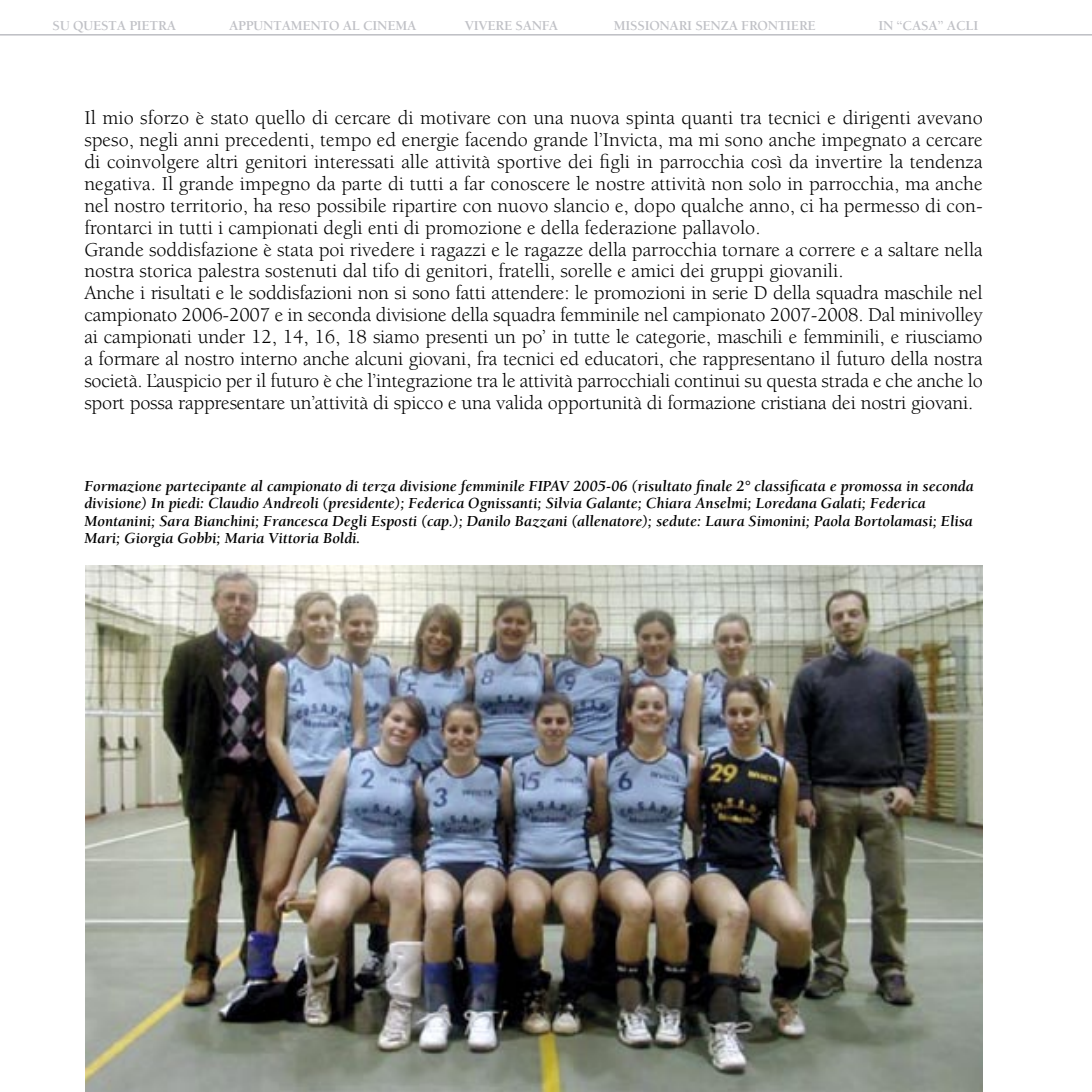
<style>
.page{position:relative;width:1092px;height:1092px;background:#fff}
.page>*{position:absolute;margin:0;border:0;box-sizing:border-box;transform-origin:0 0}
.t1{font:20.12px/21.9px "Berkeley";letter-spacing:-.01em;color:#000}
.t2{font:italic 700 15.75px/17.5px "Berkeley";color:#000}
.t3{font:700 14px "Berkeley";letter-spacing:-.02em;color:#c0c1c6}
</style>
<div class="page">
<img style="left:85px;top:565px;width:897px;height:526px">
<hr style="left:0;top:34px;width:1091px;height:1px;background:#c0c1c6">
<p class="t3" style="left:53px;top:18px;width:125px">SU QUESTA PIETRA</p>
<p class="t3" style="left:229px;top:18px;width:189px">APPUNTAMENTO AL CINEMA</p>
<p class="t3" style="left:464px;top:18px;width:95px">VIVERE SANFA</p>
<p class="t3" style="left:614px;top:18px;width:203px">MISSIONARI SENZA FRONTIERE</p>
<p class="t3" style="left:878px;top:18px;width:101px">IN “CASA” ACLI</p>
<p class="t1" style="left:84px;top:107px;width:900px">Il mio sforzo è stato quello di cercare di motivare con una nuova spinta quanti tra tecnici e dirigenti avevano speso, negli anni precedenti, tempo ed energie facendo grande l’Invicta, ma mi sono anche impegnato a cercare di coinvolgere altri genitori interessati alle attività sportive dei figli in parrocchia così da invertire la tendenza negativa. Il grande impegno da parte di tutti a far conoscere le nostre attività non solo in parrocchia, ma anche nel nostro territorio, ha reso possibile ripartire con nuovo slancio e, dopo qualche anno, ci ha permesso di con&shy;frontarci in tutti i campionati degli enti di promozione e della federazione pallavolo.<br>Grande soddisfazione è stata poi rivedere i ragazzi e le ragazze della parrocchia tornare a correre e a saltare nella nostra storica palestra sostenuti dal tifo di genitori, fratelli, sorelle e amici dei gruppi giovanili.<br>Anche i risultati e le soddisfazioni non si sono fatti attendere: le promozioni in serie D della squadra maschile nel campionato 2006-2007 e in seconda divisione della squadra femminile nel campionato 2007-2008. Dal minivolley ai campionati under 12, 14, 16, 18 siamo presenti un po’ in tutte le categorie, maschili e femminili, e riusciamo a formare al nostro interno anche alcuni giovani, fra tecnici ed educatori, che rappresentano il futuro della nostra società. L’auspicio per il futuro è che l’integrazione tra le attività parrocchiali continui su questa strada e che anche lo sport possa rappresentare un’attività di spicco e una valida opportunità di formazione cristiana dei nostri giovani.</p>
<p class="t2" style="left:84px;top:477px;width:890px">Formazione partecipante al campionato di terza divisione femminile FIPAV 2005-06 (risultato finale 2° classificata e promossa in seconda divisione) In piedi: Claudio Andreoli (presidente); Federica Ognissanti; Silvia Galante; Chiara Anselmi; Loredana Galati; Federica Montanini; Sara Bianchini; Francesca Degli Esposti (cap.); Danilo Bazzani (allenatore); sedute: Laura Simonini; Paola Bortolamasi; Elisa Mari; Giorgia Gobbi; Maria Vittoria Boldi.</p>
</div>
